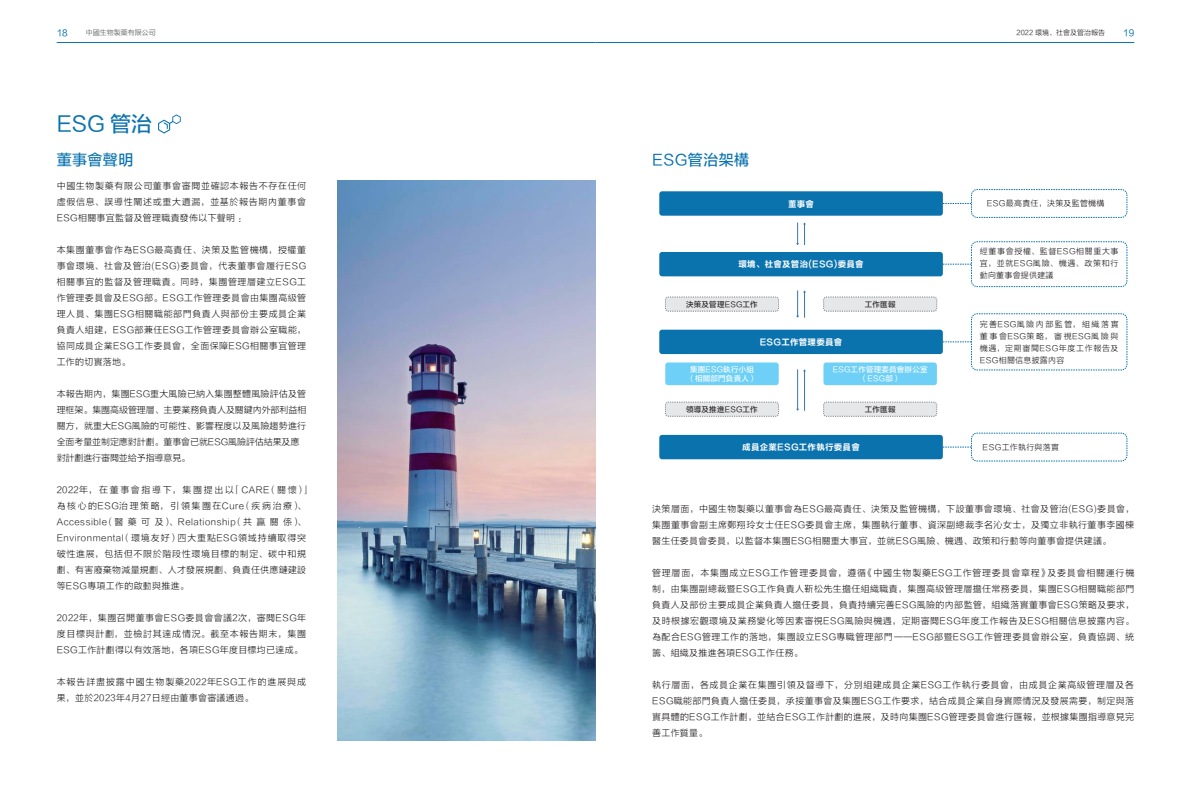
<style>
.page{position:relative;width:1191px;height:808px;background:#fff}
.page>*{position:absolute;margin:0;border:0;box-sizing:border-box;transform-origin:0 0}
.t1{font:21px "FZLTZHUNHK GBK1 0";color:#0a73ae}
.t2{font:15px "FZLTZHUNHK GBK1 0";letter-spacing:.03em;color:#0a73ae}
.t3{font:9px/16px "FZLTXHK";letter-spacing:.03em;color:#231f20;text-align:justify}
.t4{font:9px/15.9px "FZLTXHK";letter-spacing:-.01em;color:#231f20}
.t5{font:9px "FZLTZHUNHK GBK1 0";color:#0a73ae}
.t6{font:8.5px "FZLTCHK GBK1 0";letter-spacing:.03em;color:#fff}
.t7{font:8px/12px "FZLTXHK";letter-spacing:.03em;color:#231f20;text-align:justify}
.t8{font:7.5px/9px "FZLTZHUNHK GBK1 0";letter-spacing:.03em;color:#fff;text-align:center}
.t9{font:7.5px "FZLTZHUNHK GBK1 0";letter-spacing:.03em;color:#231f20}
.t10{font:7px "FZLTXHK";color:#231f20}
.t11{font:7px "FZLTXHK";color:#57585a}
</style>
<div class="page">
<hr style="left:57px;top:42px;width:538px;height:1px;background:#0a73ae">
<hr style="left:595px;top:42px;width:539px;height:1px;background:#0a73ae">
<svg style="left:158px;top:114px;width:23px;height:19px"></svg>
<img style="left:337px;top:181px;width:258px;height:559px">
<svg style="left:943px;top:189px;width:184px;height:29px"></svg>
<div style="left:659px;top:191px;width:284px;height:25px;background:#0a73ae;border-radius:3px"></div>
<div style="left:659px;top:252px;width:284px;height:24px;background:#0a73ae;border-radius:3px"></div>
<div style="left:659px;top:435px;width:284px;height:24px;background:#0a73ae;border-radius:3px"></div>
<svg style="left:796px;top:290px;width:10px;height:28px"></svg>
<svg style="left:796px;top:223px;width:10px;height:22px"></svg>
<svg style="left:823px;top:402px;width:114px;height:15px;background:#e0e1e3"></svg>
<svg style="left:665px;top:297px;width:114px;height:15px;background:#e1e2e4"></svg>
<svg style="left:665px;top:402px;width:114px;height:15px;background:#e0e1e3"></svg>
<svg style="left:823px;top:297px;width:114px;height:15px;background:#e1e2e4"></svg>
<div style="left:659px;top:330px;width:284px;height:24px;background:#0a73ae;border-radius:3px"></div>
<div style="left:665px;top:362px;width:113px;height:23px;background:#6ed0f6;border-radius:3px"></div>
<div style="left:823px;top:362px;width:114px;height:23px;background:#6ed0f6;border-radius:3px"></div>
<svg style="left:943px;top:241px;width:184px;height:46px"></svg>
<svg style="left:943px;top:313px;width:184px;height:58px"></svg>
<svg style="left:943px;top:433px;width:184px;height:29px"></svg>
<hr style="left:797px;top:369px;width:1px;height:41px;background:#3676ae">
<hr style="left:804px;top:370px;width:1px;height:41px;background:#3676ae">
<p class="t5" style="left:57px;top:28px;width:12px">18</p>
<p class="t5" style="left:1123px;top:28px;width:12px">19</p>
<p class="t11" style="left:86px;top:29px;width:72px">中國生物製藥有限公司</p>
<p class="t10" style="left:1016px;top:29px;width:90px">2022 環境、社會及管治報告</p>
<h1 class="t1" style="left:57px;top:112px;width:97px">ESG 管治</h1>
<h2 class="t2" style="left:57px;top:151px;width:78px">董事會聲明</h2>
<p class="t3" style="left:57px;top:178px;width:251px">中國生物製藥有限公司董事會審閱並確認本報告不存在任何虛假信息、誤導性闡述或重大遺漏，並基於報告期內董事會ESG相關事宜監督及管理職責發佈以下聲明：</p>
<p class="t3" style="left:57px;top:242px;width:251px">本集團董事會作為ESG最高責任、決策及監管機構，授權董事會環境、社會及管治(ESG)委員會，代表董事會履行ESG相關事宜的監督及管理職責。同時，集團管理層建立ESG工作管理委員會及ESG部。ESG工作管理委員會由集團高級管理人員、集團ESG相關職能部門負責人與部份主要成員企業負責人組建，ESG部兼任ESG工作管理委員會辦公室職能，協同成員企業ESG工作委員會，全面保障ESG相關事宜管理工作的切實落地。</p>
<p class="t4" style="left:57px;top:386px;width:251px">本報告期內，集團ESG重大風險已納入集團整體風險評估及管理框架。集團高級管理層、主要業務負責人及關鍵內外部利益相關方，就重大ESG風險的可能性、影響程度以及風險趨勢進行全面考量並制定應對計劃。董事會已就ESG風險評估結果及應對計劃進行審閱並給予指導意見。</p>
<p class="t3" style="left:57px;top:482px;width:255px;text-align:left">2022年，在董事會指導下，集團提出以「CARE（關懷）」為核心的ESG治理策略，引領集團在Cure（疾病治療）、<br>Accessible（醫藥可及）、Relationship（共贏關係）、<br>Environmental（環境友好）四大重點ESG領域持續取得突破性進展，包括但不限於階段性環境目標的制定、碳中和規劃、有害廢棄物減量規劃、人才發展規劃、負責任供應鏈建設等ESG專項工作的啟動與推進。</p>
<p class="t3" style="left:57px;top:610px;width:251px">2022年，集團召開董事會ESG委員會會議2次，審閱ESG年度目標與計劃，並檢討其達成情況。截至本報告期末，集團ESG工作計劃得以有效落地，各項ESG年度目標均已達成。</p>
<p class="t3" style="left:57px;top:674px;width:251px">本報告詳盡披露中國生物製藥2022年ESG工作的進展與成果，並於2023年4月27日經由董事會審議通過。</p>
<h2 class="t2" style="left:652px;top:152px;width:98px">ESG管治架構</h2>
<p class="t6" style="left:788px;top:199px;width:27px">董事會</p>
<p class="t6" style="left:738px;top:260px;width:127px">環境、社會及管治(ESG)委員會</p>
<p class="t9" style="left:686px;top:300px;width:73px">決策及管理ESG工作</p>
<p class="t6" style="left:760px;top:337px;width:84px">ESG工作管理委員會</p>
<p class="t9" style="left:865px;top:300px;width:32px">工作匯報</p>
<p class="t8" style="left:687px;top:365px;width:71px">集團ESG執行小組（相關部門負責人）</p>
<p class="t8" style="left:832px;top:365px;width:96px">ESG工作管理委員會辦公室（ESG部）</p>
<p class="t9" style="left:686px;top:405px;width:73px">領導及推進ESG工作</p>
<p class="t9" style="left:865px;top:405px;width:32px">工作匯報</p>
<p class="t6" style="left:742px;top:442px;width:119px">成員企業ESG工作執行委員會</p>
<p class="t7" style="left:987px;top:198px;width:119px">ESG最高責任，決策及監管機構</p>
<p class="t7" style="left:979px;top:246px;width:140px">經董事會授權、監督ESG相關重大事宜，並就ESG風險、機遇、政策和行動向董事會提供建議</p>
<p class="t7" style="left:979px;top:318px;width:140px">完善ESG風險內部監管，組織落實董事會ESG策略，審視ESG風險與機遇，定期審閱ESG年度工作報告及ESG相關信息披露內容</p>
<p class="t7" style="left:982px;top:441px;width:78px">ESG工作執行與落實</p>
<p class="t3" style="left:652px;top:501px;width:483px">決策層面，中國生物製藥以董事會為ESG最高責任、決策及監管機構，下設董事會環境、社會及管治(ESG)委員會，集團董事會副主席鄭翔玲女士任ESG委員會主席，集團執行董事、資深副總裁李名沁女士，及獨立非執行董事李國棟醫生任委員會委員，以監督本集團ESG相關重大事宜，並就ESG風險、機遇、政策和行動等向董事會提供建議。</p>
<p class="t3" style="left:652px;top:565px;width:483px">管理層面，本集團成立ESG工作管理委員會，遵循《中國生物製藥ESG工作管理委員會章程》及委員會相關運行機制，由集團副總裁暨ESG工作負責人靳松先生擔任組織職責，集團高級管理層擔任常務委員，集團ESG相關職能部門負責人及部份主要成員企業負責人擔任委員，負責持續完善ESG風險的內部監管，組織落實董事會ESG策略及要求，及時根據宏觀環境及業務變化等因素審視ESG風險與機遇，定期審閱ESG年度工作報告及ESG相關信息披露內容。為配合ESG管理工作的落地，集團設立ESG專職管理部門——ESG部暨ESG工作管理委員會辦公室，負責協調、統籌、組織及推進各項ESG工作任務。</p>
<p class="t3" style="left:652px;top:677px;width:483px">執行層面，各成員企業在集團引領及督導下，分別組建成員企業ESG工作執行委員會，由成員企業高級管理層及各ESG職能部門負責人擔任委員，承接董事會及集團ESG工作要求，結合成員企業自身實際情況及發展需要，制定與落實具體的ESG工作計劃，並結合ESG工作計劃的進展，及時向集團ESG管理委員會進行匯報，並根據集團指導意見完善工作質量。</p>
</div>
